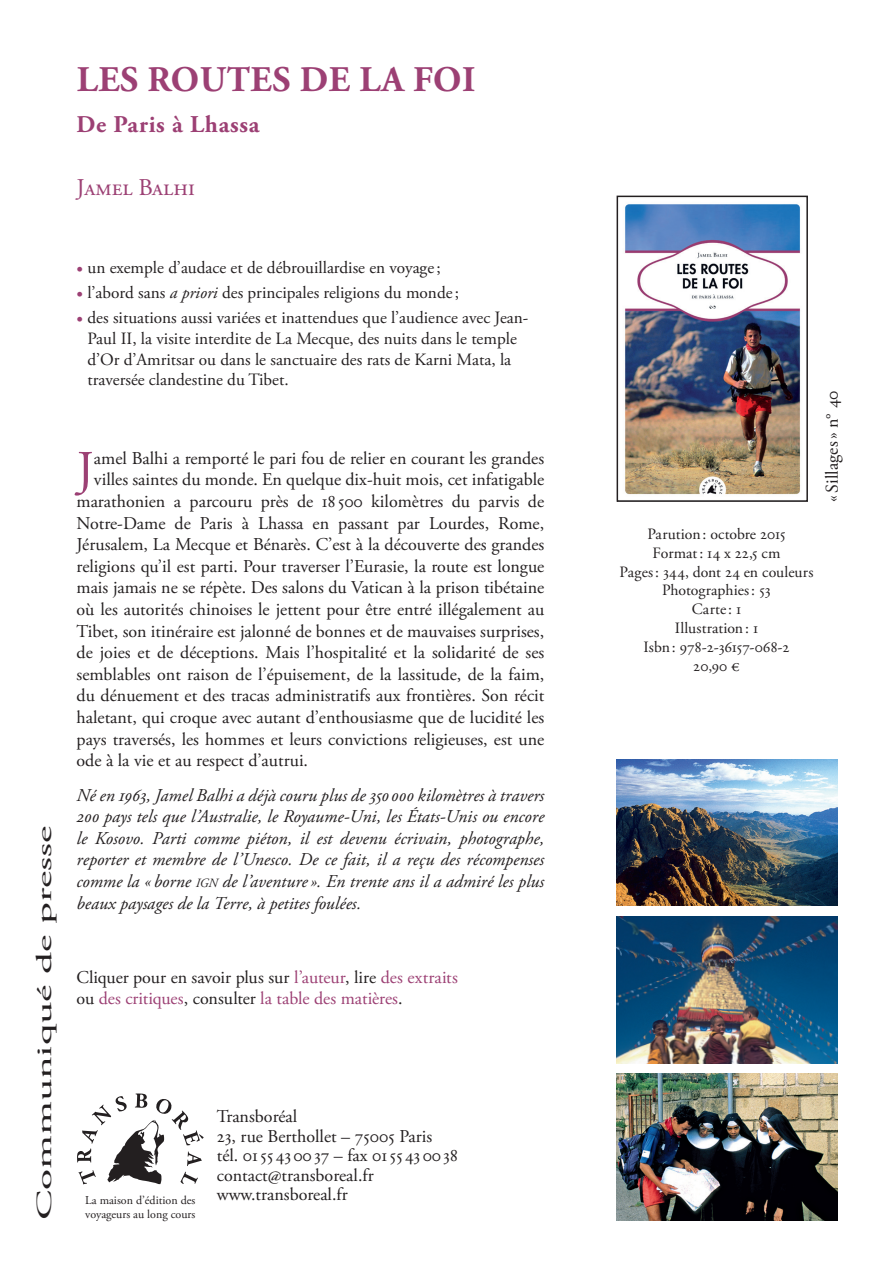
<style>
.page{position:relative;width:893px;height:1263px;background:#fff}
.page>*{position:absolute;margin:0;border:0;box-sizing:border-box;transform-origin:0 0}
.t1{font:50.55px "Adobe Garamond Pro";color:#9c4074}
.t2{font:700 36px "Adobe Garamond Pro";letter-spacing:.015em;color:#9c4074}
.t3{font:700 24px "Adobe Garamond Pro";letter-spacing:.03em;color:#9c4074}
.t4{font:24px "Adobe Garamond Pro";letter-spacing:.055em;color:#9c4074}
.t5{font:21.6px "Adobe Garamond Pro";color:#231f20;scale:2 1}
.t6{font:18px/19.5px "Adobe Garamond Pro";color:#231f20}
.t7{font:italic 18px/21.6px "Adobe Garamond Pro";color:#231f20;text-align:justify}
.t8{font:18px/21.6px "Adobe Garamond Pro";letter-spacing:-.005em;color:#9c4074}
.t9{font:17.25px/20.7px "Adobe Garamond Pro";color:#231f20}
.t10{font:15.75px/18.9px "Adobe Garamond Pro";letter-spacing:.005em;color:#231f20;text-align:center}
.t11{font:12px/14.4px "Adobe Garamond Pro";color:#231f20}
.s1{color:#9c4074}
.s2{font-style:italic}
.s3{font-size:12.6px}
.s4{color:#231f20}
</style>
<div class="page">
<svg style="left:77px;top:1093px;width:127px;height:91px"></svg>
<img style="left:617px;top:916px;width:221px;height:147px">
<img style="left:617px;top:1074px;width:221px;height:146px">
<img style="left:617px;top:759px;width:221px;height:147px">
<img style="left:625px;top:204px;width:176px;height:291px">
<div style="left:617px;top:196px;width:191px;height:306px;border:2px solid #231f20"></div>
<h2 class="t2" style="left:77px;top:58px;width:400px">LES ROUTES DE LA FOI</h2>
<h3 class="t3" style="left:77px;top:111px;width:185px">DE PARIS À LHASSA</h3>
<h3 class="t4" style="left:77px;top:173px;width:120px">Jamel Balhi</h3>
<p class="t9" style="left:77px;top:258px;width:366px"><span class="s1">•</span> un exemple d’audace et de débrouillardise en voyage;</p>
<p class="t9" style="left:77px;top:283px;width:384px"><span class="s1">•</span> l’abord sans <span class="s2">a priori</span> des principales religions du monde;</p>
<p class="t9" style="left:88px;top:308px;width:442px;text-indent:-11px"><span class="s1">•</span> des situations aussi variées et inattendues que l’audience avec Jean-Paul II, la visite interdite de La Mecque, des nuits dans le temple d’Or d’Amritsar ou dans le sanctuaire des rats de Karni Mata, la traversée clandestine du Tibet.</p>
<p class="t5" style="left:31px;top:1220px;width:199px;rotate:-90deg">Communiqué de presse</p>
<h1 class="t1" style="left:77px;top:439px;width:19px">J</h1>
<p class="t6" style="left:94px;top:449px;width:452px">amel Balhi a remporté le pari fou de relier en courant les grandes</p>
<p class="t6" style="left:94px;top:471px;width:452px">villes saintes du monde. En quelque dix-huit mois, cet infatigable</p>
<p class="t6" style="left:77px;top:492px;width:469px">marathonien a parcouru près de 18 500 kilomètres du parvis de</p>
<p class="t6" style="left:77px;top:514px;width:469px">Notre-Dame de Paris à Lhassa en passant par Lourdes, Rome,</p>
<p class="t6" style="left:77px;top:535px;width:469px">Jérusalem, La Mecque et Bénarès. C’est à la découverte des grandes</p>
<p class="t6" style="left:77px;top:557px;width:469px">religions qu’il est parti. Pour traverser l’Eurasie, la route est longue</p>
<p class="t6" style="left:77px;top:579px;width:469px">mais jamais ne se répète. Des salons du Vatican à la prison tibétaine</p>
<p class="t6" style="left:77px;top:600px;width:469px">où les autorités chinoises le jettent pour être entré illégalement au</p>
<p class="t6" style="left:77px;top:622px;width:469px">Tibet, son itinéraire est jalonné de bonnes et de mauvaises surprises,</p>
<p class="t6" style="left:77px;top:643px;width:469px">de joies et de déceptions. Mais l’hospitalité et la solidarité de ses</p>
<p class="t6" style="left:77px;top:665px;width:469px">semblables ont raison de l’épuisement, de la lassitude, de la faim,</p>
<p class="t6" style="left:77px;top:687px;width:469px">du dénuement et des tracas administratifs aux frontières. Son récit</p>
<p class="t6" style="left:77px;top:708px;width:469px">haletant, qui croque avec autant d’enthousiasme que de lucidité les</p>
<p class="t6" style="left:77px;top:730px;width:469px">pays traversés, les hommes et leurs convictions religieuses, est une</p>
<p class="t6" style="left:77px;top:751px;width:233px">ode à la vie et au respect d’autrui.</p>
<p class="t7" style="left:77px;top:785px;width:469px">Né en 1963, Jamel Balhi a déjà couru plus de 350 000 kilomètres à travers 200 pays tels que l’Australie, le Royaume-Uni, les États-Unis ou encore le Kosovo. Parti comme piéton, il est devenu écrivain, photographe, reporter et membre de l’Unesco. De ce fait, il a reçu des récompenses comme la « borne <span class="s3">ign</span> de l’aventure ». En trente ans il a admiré les plus beaux paysages de la Terre, à petites foulées.</p>
<p class="t8" style="left:77px;top:967px;width:383px"><span class="s4">Cliquer pour en savoir plus sur</span> l’auteur<span class="s4">, lire</span> des extraits <span class="s4">ou</span> des critiques<span class="s4">, consulter</span> la table des matières<span class="s4">.</span></p>
<p class="t11" style="left:85px;top:1193px;width:112px">La maison d’édition des voyageurs au long cours</p>
<p class="t6" style="left:217px;top:1107px;width:243px">Transboréal<br>23, rue Berthollet – 75005 Paris tél. 0155 430037 – fax 0155 430038 contact@transboreal.fr www.transboreal.fr</p>
<p class="t10" style="left:620px;top:525px;width:195px">Parution: octobre 2015<br>Format: 14 x 22,5 cm<br>Pages: 344, dont 24 en couleurs<br>Photographies: 53<br>Carte: 1<br>Illustration: 1<br>Isbn: 978-2-36157-068-2<br>20,90 €</p>
<p class="t6" style="left:823px;top:502px;width:113px;rotate:-90deg">« Sillages» n° 40</p>
</div>
